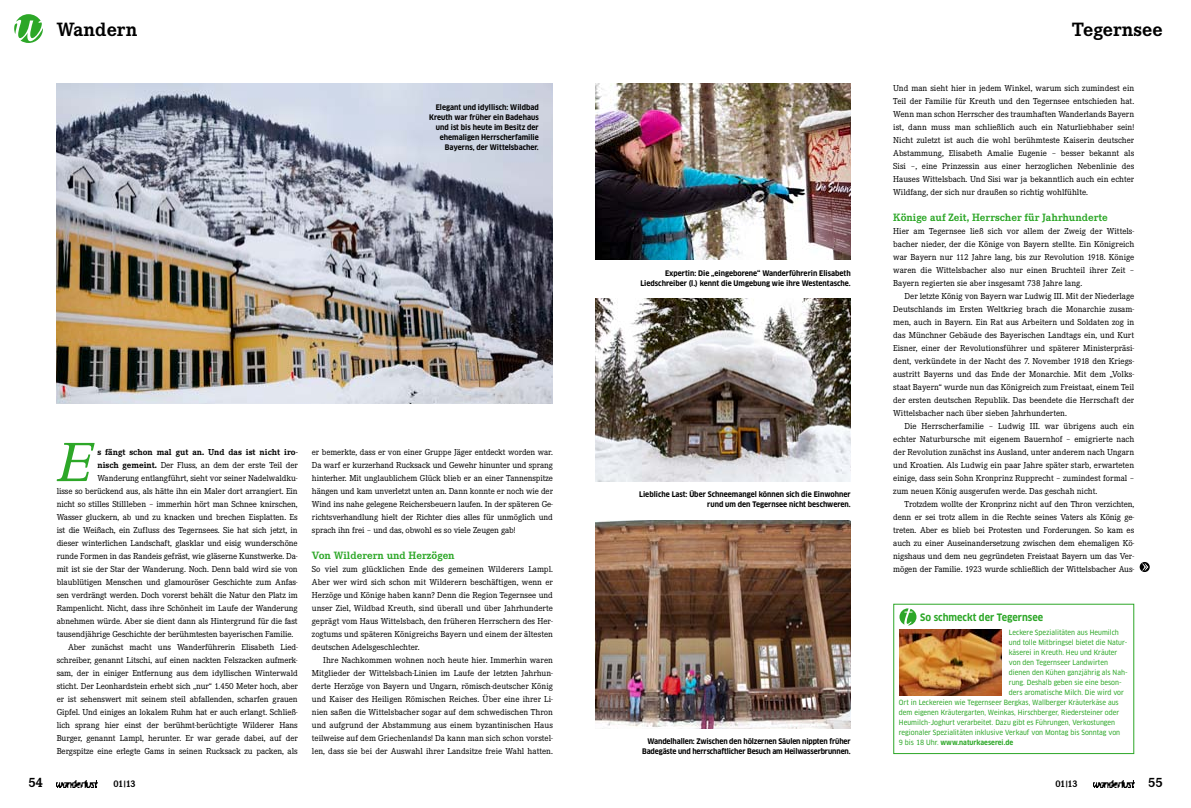
<style>
.page{position:relative;width:1191px;height:808px;background:#fff}
.page>*{position:absolute;margin:0;border:0;box-sizing:border-box;transform-origin:0 0}
.t1{font:italic 66.3px "Apollo MT Std";color:#2da728}
.t2{font:700 20px "Corporate E";color:#000}
.t3{font:700 14px "Corporate E";color:#000}
.t4{font:700 11px "Corporate E";color:#2da728}
.t5{font:700 10px "Clan Pro Narr";color:#2da728}
.t6{font:700 10px "Corporate E";letter-spacing:-.045em;color:#000}
.t7{font:9px/13px "Corporate E";letter-spacing:-.01em;color:#000;text-align:justify}
.t8{font:700 9px "Corporate E";color:#000}
.t9{font:700 7.5px/10px "Clan Pro Narr";color:#000;text-align:right}
.t10{font:7px "Clan Pro Narr News";color:#2da728}
.t11{font:700 7px "Clan Pro Narr";color:#2da728}
.s1{font-weight:700}
.s2{font-family:"Clan Pro Narr News";font-weight:400}
.s3{font-size:8px}
</style>
<div class="page">
<img style="left:595px;top:84px;width:255px;height:176px">
<img style="left:57px;top:84px;width:496px;height:319px">
<img style="left:595px;top:520px;width:255px;height:208px">
<img style="left:595px;top:299px;width:255px;height:182px">
<div style="left:893px;top:604px;width:241px;height:150px;border:1px solid #2da728"></div>
<svg style="left:1139px;top:562px;width:10px;height:10px"></svg>
<img style="left:899px;top:630px;width:102px;height:65px">
<svg style="left:899px;top:608px;width:17px;height:17px"></svg>
<img style="left:1093px;top:780px;width:41px;height:7px">
<img style="left:57px;top:780px;width:41px;height:7px">
<svg style="left:14px;top:14px;width:29px;height:29px"></svg>
<h2 class="t2" style="left:57px;top:18px;width:82px">Wandern</h2>
<h2 class="t2" style="left:1072px;top:18px;width:92px">Tegernsee</h2>
<p class="t9" style="left:429px;top:102px;width:111px">Elegant und idyllisch: Wildbad<br>Kreuth war früher ein Badehaus und ist bis heute im Besitz der ehemaligen Herrscherfamilie<br>Bayerns, der Wittelsbacher.</p>
<h1 class="t1" style="left:55px;top:427px;width:41px">E</h1>
<p class="t8" style="left:97px;top:447px;width:202px">s fängt schon mal gut an. Und das ist nicht iro-</p>
<p class="t7" style="left:97px;top:459px;width:202px"><span class="s1">nisch gemeint.</span> Der Fluss, an dem der erste Teil der</p>
<p class="t7" style="left:97px;top:472px;width:202px">Wanderung entlangführt, sieht vor seiner Nadelwaldku-</p>
<p class="t7" style="left:57px;top:485px;width:242px">lisse so berückend aus, als hätte ihn ein Maler dort arrangiert. Ein</p>
<p class="t7" style="left:57px;top:498px;width:242px">nicht so stilles Stillleben – immerhin hört man Schnee knirschen,</p>
<p class="t7" style="left:57px;top:511px;width:242px">Wasser gluckern, ab und zu knacken und brechen Eisplatten. Es</p>
<p class="t7" style="left:57px;top:524px;width:242px">ist die Weißach, ein Zufluss des Tegernsees. Sie hat sich jetzt, in</p>
<p class="t7" style="left:57px;top:537px;width:242px">dieser winterlichen Landschaft, glasklar und eisig wunderschöne</p>
<p class="t7" style="left:57px;top:550px;width:242px">runde Formen in das Randeis gefräst, wie gläserne Kunstwerke. Da-</p>
<p class="t7" style="left:57px;top:563px;width:242px">mit ist sie der Star der Wanderung. Noch. Denn bald wird sie von</p>
<p class="t7" style="left:57px;top:576px;width:242px">blaublütigen Menschen und glamouröser Geschichte zum Anfas-</p>
<p class="t7" style="left:57px;top:589px;width:242px">sen verdrängt werden. Doch vorerst behält die Natur den Platz im</p>
<p class="t7" style="left:57px;top:602px;width:242px">Rampenlicht. Nicht, dass ihre Schönheit im Laufe der Wanderung</p>
<p class="t7" style="left:57px;top:615px;width:242px">abnehmen würde. Aber sie dient dann als Hintergrund für die fast</p>
<p class="t7" style="left:57px;top:628px;width:238px">tausendjährige Geschichte der berühmtesten bayerischen Familie.</p>
<p class="t7" style="left:68px;top:641px;width:231px">Aber zunächst macht uns Wanderführerin Elisabeth Lied-</p>
<p class="t7" style="left:57px;top:654px;width:242px">schreiber, genannt Litschi, auf einen nackten Felszacken aufmerk-</p>
<p class="t7" style="left:57px;top:667px;width:242px">sam, der in einiger Entfernung aus dem idyllischen Winterwald</p>
<p class="t7" style="left:57px;top:680px;width:242px">sticht. Der Leonhardstein erhebt sich „nur“ 1.450 Meter hoch, aber</p>
<p class="t7" style="left:57px;top:693px;width:242px">er ist sehenswert mit seinem steil abfallenden, scharfen grauen</p>
<p class="t7" style="left:57px;top:706px;width:242px">Gipfel. Und einiges an lokalem Ruhm hat er auch erlangt. Schließ-</p>
<p class="t7" style="left:57px;top:719px;width:242px">lich sprang hier einst der berühmt-berüchtigte Wilderer Hans</p>
<p class="t7" style="left:57px;top:732px;width:242px">Burger, genannt Lampl, herunter. Er war gerade dabei, auf der</p>
<p class="t7" style="left:57px;top:745px;width:242px">Bergspitze eine erlegte Gams in seinen Rucksack zu packen, als</p>
<p class="t7" style="left:312px;top:446px;width:242px">er bemerkte, dass er von einer Gruppe Jäger entdeckt worden war.<br>Da warf er kurzerhand Rucksack und Gewehr hinunter und sprang hinterher. Mit unglaublichem Glück blieb er an einer Tannenspitze hängen und kam unverletzt unten an. Dann konnte er noch wie der Wind ins nahe gelegene Reichersbeuern laufen. In der späteren Ge&shy;richtsverhandlung hielt der Richter dies alles für unmöglich und sprach ihn frei – und das, obwohl es so viele Zeugen gab!</p>
<p class="t4" style="left:312px;top:549px;width:144px">Von Wilderern und Herzögen</p>
<p class="t7" style="left:312px;top:563px;width:242px">So viel zum glücklichen Ende des gemeinen Wilderers Lampl.<br>Aber wer wird sich schon mit Wilderern beschäftigen, wenn er Herzöge und Könige haben kann? Denn die Region Tegernsee und unser Ziel, Wildbad Kreuth, sind überall und über Jahrhunderte geprägt vom Haus Wittelsbach, den früheren Herrschern des Her&shy;zogtums und späteren Königreichs Bayern und einem der ältesten deutschen Adelsgeschlechter.</p>
<p class="t7" style="left:312px;top:654px;width:242px;text-indent:11px">Ihre Nachkommen wohnen noch heute hier. Immerhin waren Mitglieder der Wittelsbach-Linien im Laufe der letzten Jahrhun&shy;derte Herzöge von Bayern und Ungarn, römisch-deutscher König und Kaiser des Heiligen Römischen Reiches. Über eine ihrer Li&shy;nien saßen die Wittelsbacher sogar auf dem schwedischen Thron und aufgrund der Abstammung aus einem byzantinischen Haus teilweise auf dem Griechenlands! Da kann man sich schon vorstel&shy;len, dass sie bei der Auswahl ihrer Landsitze freie Wahl hatten.</p>
<p class="t9" style="left:640px;top:268px;width:212px">Expertin: Die „eingeborene“ Wanderführerin Elisabeth<br>Liedschreiber (l.) kennt die Umgebung wie ihre Westentasche.</p>
<p class="t9" style="left:639px;top:489px;width:213px">Liebliche Last: Über Schneemangel können sich die Einwohner rund um den Tegernsee nicht beschweren.</p>
<p class="t9" style="left:642px;top:736px;width:210px">Wandelhallen: Zwischen den hölzernen Säulen nippten früher<br>Badegäste und herrschaftlicher Besuch am Heilwasserbrunnen.</p>
<p class="t7" style="left:893px;top:82px;width:242px">Und man sieht hier in jedem Winkel, warum sich zumindest ein Teil der Familie für Kreuth und den Tegernsee entschieden hat.<br>Wenn man schon Herrscher des traumhaften Wanderlands Bayern ist, dann muss man schließlich auch ein Naturliebhaber sein!<br>Nicht zuletzt ist auch die wohl berühmteste Kaiserin deutscher Abstammung, Elisabeth Amalie Eugenie – besser bekannt als Sisi –, eine Prinzessin aus einer herzoglichen Nebenlinie des Hauses Wittelsbach. Und Sisi war ja bekanntlich auch ein echter Wildfang, der sich nur draußen so richtig wohlfühlte.</p>
<p class="t4" style="left:893px;top:211px;width:216px">Könige auf Zeit, Herrscher für Jahrhunderte</p>
<p class="t7" style="left:893px;top:225px;width:242px">Hier am Tegernsee ließ sich vor allem der Zweig der Wittels&shy;bacher nieder, der die Könige von Bayern stellte. Ein Königreich war Bayern nur 112 Jahre lang, bis zur Revolution 1918. Könige waren die Wittelsbacher also nur einen Bruchteil ihrer Zeit – Bayern regierten sie aber insgesamt 738 Jahre lang.</p>
<p class="t7" style="left:893px;top:290px;width:242px;text-indent:11px">Der letzte König von Bayern war Ludwig III. Mit der Niederlage Deutschlands im Ersten Weltkrieg brach die Monarchie zusam&shy;men, auch in Bayern. Ein Rat aus Arbeitern und Soldaten zog in das Münchner Gebäude des Bayerischen Landtags ein, und Kurt Eisner, einer der Revolutionsführer und späterer Ministerpräsi&shy;dent, verkündete in der Nacht des 7. November 1918 den Kriegs&shy;austritt Bayerns und das Ende der Monarchie. Mit dem „Volks&shy;staat Bayern“ wurde nun das Königreich zum Freistaat, einem Teil der ersten deutschen Republik. Das beendete die Herrschaft der Wittelsbacher nach über sieben Jahrhunderten.</p>
<p class="t7" style="left:893px;top:420px;width:242px;text-indent:11px">Die Herrscherfamilie – Ludwig III. war übrigens auch ein echter Naturbursche mit eigenem Bauernhof – emigrierte nach der Revolution zunächst ins Ausland, unter anderem nach Ungarn und Kroatien. Als Ludwig ein paar Jahre später starb, erwarteten einige, dass sein Sohn Kronprinz Rupprecht – zumindest formal – zum neuen König ausgerufen werde. Das geschah nicht.</p>
<p class="t7" style="left:893px;top:498px;width:242px;text-indent:11px">Trotzdem wollte der Kronprinz nicht auf den Thron verzichten, denn er sei trotz allem in die Rechte seines Vaters als König ge&shy;treten. Aber es blieb bei Protesten und Forderungen. So kam es auch zu einer Auseinandersetzung zwischen dem ehemaligen Kö&shy;nigshaus und dem neu gegründeten Freistaat Bayern um das Ver&shy;mögen der Familie. 1923 wurde schließlich der Wittelsbacher Aus-</p>
<p class="t5" style="left:920px;top:611px;width:125px">So schmeckt der Tegernsee</p>
<p class="t10" style="left:1009px;top:628px;width:111px">Leckere Spezialitäten aus Heumilch</p>
<p class="t10" style="left:1009px;top:638px;width:120px">und tolle Mitbringsel bietet die Natur-</p>
<p class="t10" style="left:1009px;top:648px;width:110px">käserei in Kreuth. Heu und Kräuter</p>
<p class="t10" style="left:1009px;top:658px;width:101px">von den Tegernseer Landwirten</p>
<p class="t10" style="left:1009px;top:668px;width:120px">dienen den Kühen ganzjährig als Nah-</p>
<p class="t10" style="left:1009px;top:678px;width:114px">rung. Deshalb geben sie eine beson-</p>
<p class="t10" style="left:1009px;top:688px;width:117px">ders aromatische Milch. Die wird vor</p>
<p class="t10" style="left:899px;top:698px;width:221px">Ort in Leckereien wie Tegernseer Bergkas, Wallberger Kräuterkäse aus</p>
<p class="t10" style="left:899px;top:708px;width:222px">dem eigenen Kräutergarten, Weinkas, Hirschberger, Riedersteiner oder</p>
<p class="t10" style="left:899px;top:718px;width:218px">Heumilch-Joghurt verarbeitet. Dazu gibt es Führungen, Verkostungen</p>
<p class="t10" style="left:899px;top:728px;width:223px">regionaler Spezialitäten inklusive Verkauf von Montag bis Sonntag von</p>
<p class="t11" style="left:899px;top:739px;width:116px"><span class="s2">9 bis 18 Uhr.</span> www.naturkaeserei.de</p>
<h3 class="t3" style="left:28px;top:775px;width:16px">54</h3>
<p class="t6" style="left:113px;top:778px;width:24px">01<span class="s3">|</span>13</p>
<p class="t6" style="left:1055px;top:778px;width:24px">01<span class="s3">|</span>13</p>
<h3 class="t3" style="left:1148px;top:775px;width:16px">55</h3>
</div>
